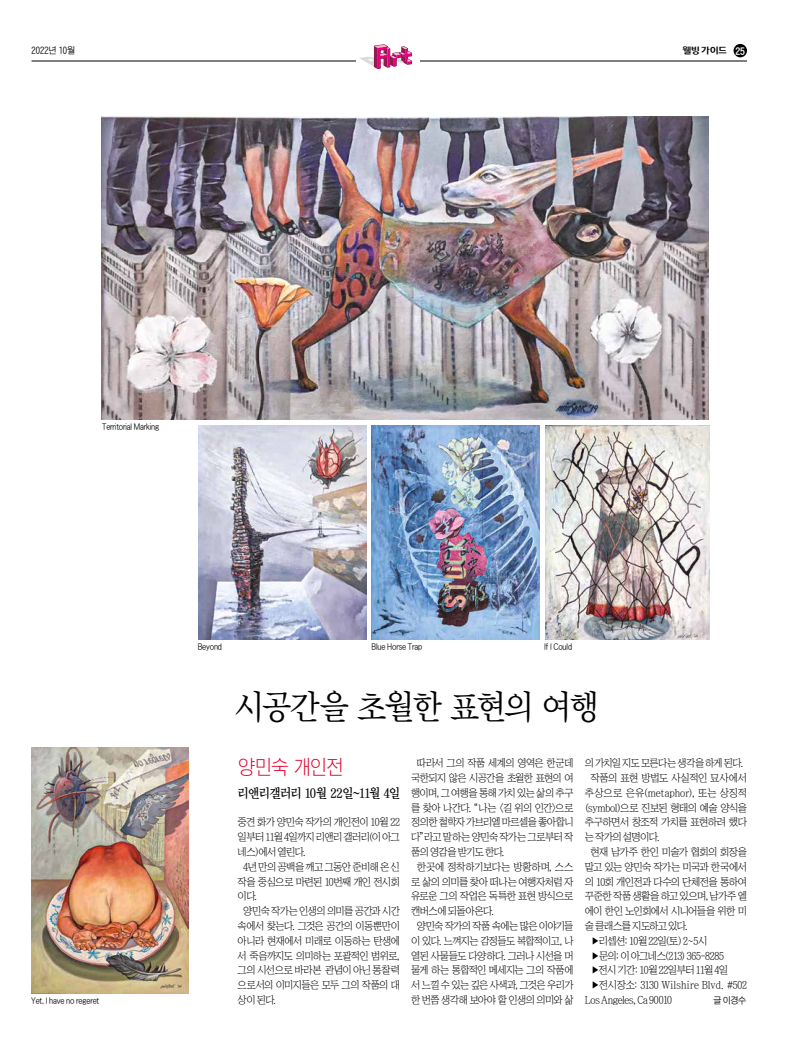
<style>
.page{position:relative;width:792px;height:1049px;background:#fff}
.page>*{position:absolute;margin:0;border:0;box-sizing:border-box;transform-origin:0 0}
.t1{font:34px "Cs Sm";letter-spacing:-.07em;color:#000}
.t2{font:20px "Cs Sg";letter-spacing:-.055em;color:#e4032e}
.t3{font:13px "Csn Tm";letter-spacing:-.065em;color:#000}
.t4{font:10.3px "Csnm";letter-spacing:-.045em;color:#000}
.t5{font:10.3px "Csnm";letter-spacing:-.02em;color:#000}
.t6{font:10.3px "Csnm";letter-spacing:-.005em;color:#000}
.t7{font:10.3px "Csnm";color:#000}
.t8{font:10.3px "Csnm";letter-spacing:-.01em;color:#000}
.t9{font:9px "Csng";letter-spacing:-.01em;color:#000}
.t10{font:9px "Nexen R";color:#000}
.t11{font:8px "Csng";letter-spacing:-.02em;color:#000}
</style>
<div class="page">
<hr style="left:32px;top:61px;width:715px;height:1px;background:#000">
<div style="left:734px;top:44px;width:13px;height:13px;background:#000;border-radius:50%"></div>
<div style="left:356px;top:43px;width:64px;height:29px;background:#fff"></div>
<svg style="left:359px;top:44px;width:53px;height:25px"></svg>
<img style="left:102px;top:116px;width:606px;height:303px">
<img style="left:545px;top:425px;width:164px;height:214px">
<img style="left:371px;top:425px;width:169px;height:214px">
<img style="left:198px;top:425px;width:168px;height:214px">
<img style="left:31px;top:747px;width:157px;height:246px">
<p class="t9" style="left:32px;top:46px;width:45px">2022년 10월</p>
<p class="t10" style="left:682px;top:46px;width:64px">웰빙 가이드 <sup>25</sup></p>
<p class="t11" style="left:102px;top:423px;width:59px">Territorial Marking</p>
<p class="t11" style="left:31px;top:996px;width:70px">Yet, I have no regeret</p>
<p class="t11" style="left:198px;top:642px;width:26px">Beyond</p>
<p class="t11" style="left:372px;top:642px;width:52px">Blue Horse Trap</p>
<p class="t11" style="left:544px;top:642px;width:29px">If I Could</p>
<h1 class="t1" style="left:234px;top:689px;width:367px">시공간을 초월한 표현의 여행</h1>
<h2 class="t2" style="left:238px;top:757px;width:108px">양민숙 개인전</h2>
<p class="t3" style="left:238px;top:786px;width:164px">리앤리갤러리 10월 22일~11월 4일</p>
<p class="t4" style="left:585px;top:758px;width:160px">의 가치일 지도 모른다는 생각을 하게 된다.</p>
<p class="t5" style="left:590px;top:773px;width:158px">작품의 표현 방법도 사실적인 묘사에서</p>
<p class="t7" style="left:585px;top:787px;width:164px">추상으로 은유(metaphor), 또는 상징적</p>
<p class="t4" style="left:585px;top:802px;width:164px">(symbol)으로 진보된 형태의 예술 양식을</p>
<p class="t4" style="left:585px;top:817px;width:164px">추구하면서 창조적 가치를 표현하려 했다</p>
<p class="t4" style="left:585px;top:832px;width:76px">는 작가의 설명이다.</p>
<p class="t4" style="left:590px;top:847px;width:158px">현재 남가주 한인 미술가 협회의 회장을</p>
<p class="t4" style="left:585px;top:861px;width:164px">맡고 있는 양민숙 작가는 미국과 한국에서</p>
<p class="t4" style="left:585px;top:876px;width:164px">의 10회 개인전과 다수의 단체전을 통하여</p>
<p class="t4" style="left:585px;top:891px;width:164px">꾸준한 작품 생활을 하고 있으며, 남가주 엘</p>
<p class="t4" style="left:585px;top:906px;width:164px">에이 한인 노인회에서 시니어들을 위한 미</p>
<p class="t4" style="left:585px;top:921px;width:104px">술 클래스를 지도하고 있다.</p>
<p class="t4" style="left:590px;top:935px;width:118px">▶리셉션: 10월 22일(토) 2~5시</p>
<p class="t4" style="left:590px;top:950px;width:135px">▶문의: 이 아그네스(213) 365-8285</p>
<p class="t4" style="left:590px;top:965px;width:139px">▶전시 기간: 10월 22일부터 11월 4일</p>
<p class="t6" style="left:590px;top:980px;width:158px">▶전시장소: 3130 Wilshire Blvd. #502</p>
<p class="t5" style="left:585px;top:995px;width:89px">Los Angeles, Ca 90010</p>
<p class="t9" style="left:714px;top:996px;width:34px">글 이경수</p>
<p class="t4" style="left:417px;top:758px;width:158px">따라서 그의 작품 세계의 영역은 한군데</p>
<p class="t4" style="left:411px;top:773px;width:164px">국한되지 않은 시공간을 초월한 표현의 여</p>
<p class="t4" style="left:411px;top:787px;width:164px">행이며, 그 여행을 통해 가치 있는 삶의 추구</p>
<p class="t4" style="left:411px;top:802px;width:164px">를 찾아 나간다. “나는 &lt;길 위의 인간&gt;으로</p>
<p class="t4" style="left:411px;top:817px;width:164px">정의한 철학자 가브리엘 마르셀을 좋아합니</p>
<p class="t4" style="left:411px;top:832px;width:164px">다”라고 말하는 양민숙 작가는 그로부터 작</p>
<p class="t4" style="left:411px;top:847px;width:95px">품의 영감을 받기도 한다.</p>
<p class="t8" style="left:417px;top:861px;width:158px">한곳에 정착하기보다는 방황하며, 스스</p>
<p class="t4" style="left:411px;top:876px;width:164px">로 삶의 의미를 찾아 떠나는 여행자처럼 자</p>
<p class="t4" style="left:411px;top:891px;width:164px">유로운 그의 작업은 독특한 표현 방식으로</p>
<p class="t4" style="left:411px;top:906px;width:84px">캔버스에 되돌아온다.</p>
<p class="t4" style="left:417px;top:921px;width:158px">양민숙 작가의 작품 속에는 많은 이야기들</p>
<p class="t4" style="left:411px;top:935px;width:164px">이 있다. 느껴지는 감정들도 복합적이고, 나</p>
<p class="t4" style="left:411px;top:950px;width:164px">열된 사물들도 다양하다. 그러나 시선을 머</p>
<p class="t4" style="left:411px;top:965px;width:164px">물게 하는 통합적인 메세지는 그의 작품에</p>
<p class="t4" style="left:411px;top:980px;width:164px">서 느낄 수 있는 깊은 사색과, 그것은 우리가</p>
<p class="t4" style="left:411px;top:995px;width:164px">한 번쯤 생각해 보아야 할 인생의 의미와 삶</p>
<p class="t4" style="left:238px;top:817px;width:164px">중견 화가 양민숙 작가의 개인전이 10월 22</p>
<p class="t4" style="left:238px;top:832px;width:164px">일부터 11월 4일까지 리앤리 갤러리(이 아그</p>
<p class="t4" style="left:238px;top:847px;width:70px">네스)에서 열린다.</p>
<p class="t4" style="left:243px;top:861px;width:158px">4년 만의 공백을 깨고 그동안 준비해 온 신</p>
<p class="t4" style="left:238px;top:876px;width:164px">작을 중심으로 마련된 10번째 개인 전시회</p>
<p class="t4" style="left:238px;top:891px;width:21px">이다.</p>
<p class="t4" style="left:243px;top:906px;width:158px">양민숙 작가는 인생의 의미를 공간과 시간</p>
<p class="t4" style="left:238px;top:921px;width:164px">속에서 찾는다. 그것은 공간의 이동뿐만이</p>
<p class="t4" style="left:238px;top:935px;width:164px">아니라 현재에서 미래로 이동하는 탄생에</p>
<p class="t4" style="left:238px;top:950px;width:164px">서 죽음까지도 의미하는 포괄적인 범위로,</p>
<p class="t5" style="left:238px;top:965px;width:164px">그의 시선으로 바라본 관념이 아닌 통찰력</p>
<p class="t4" style="left:238px;top:980px;width:164px">으로서의 이미지들은 모두 그의 작품의 대</p>
<p class="t4" style="left:238px;top:995px;width:40px">상이 된다.</p>
</div>
